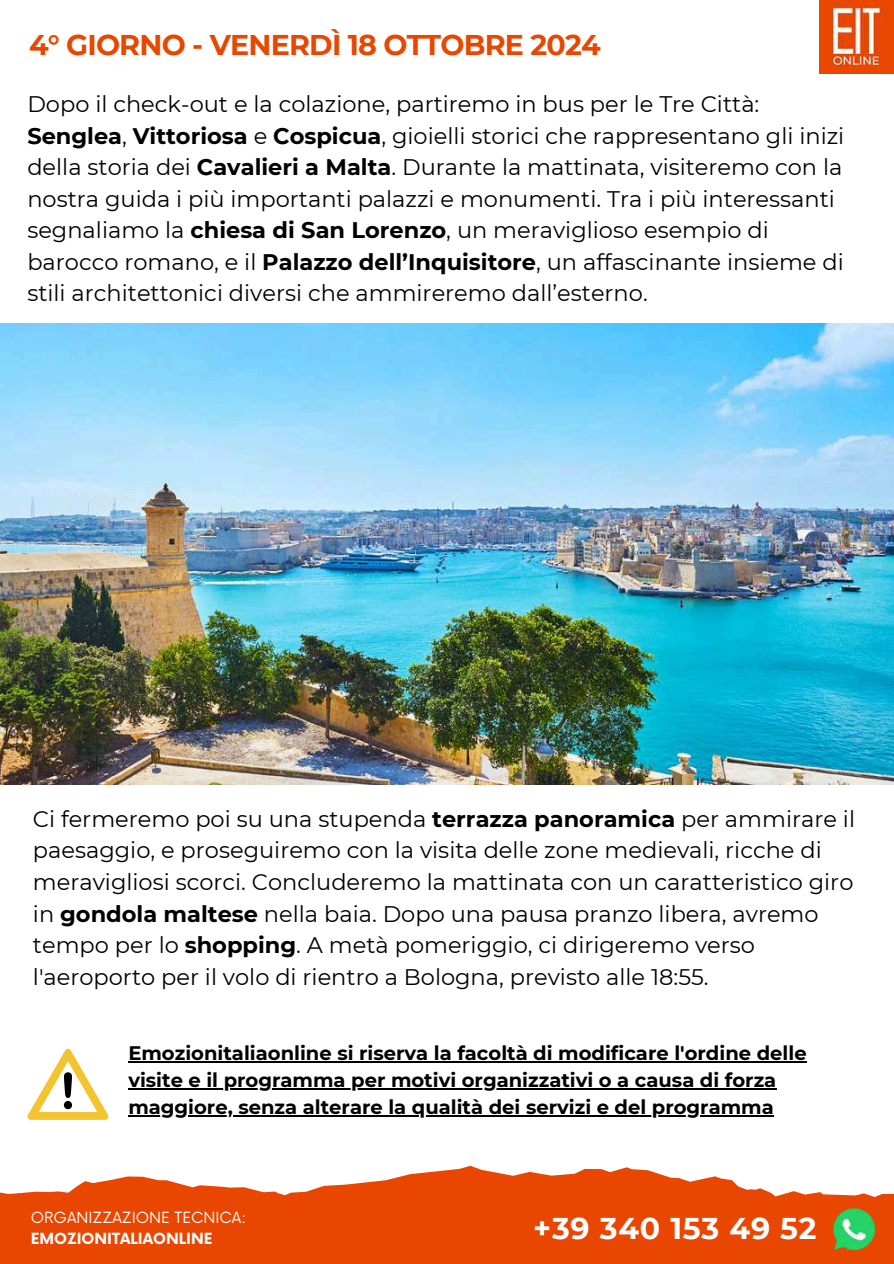
<style>
.page{position:relative;width:894px;height:1264px;background:#fff}
.page>*{position:absolute;margin:0;border:0;box-sizing:border-box;transform-origin:0 0}
.t1{font:700 30px "Montserrat";letter-spacing:.025em;color:#fff}
.t2{font:700 28.5px "Montserrat";letter-spacing:-.03em;color:#e84700}
.t3{font:22.5px/31.5px "Montserrat";color:#000}
.t4{font:700 19.5px/27px "Montserrat";color:#000}
.t5{font:15px "Now";color:#fff}
.t6{font:700 15px "Now";color:#fff}
.s1{font-weight:700}
</style>
<div class="page">
<svg style="left:0;top:1165px;width:893px;height:98px;fill:#e84601"></svg>
<img style="left:0;top:323px;width:893px;height:461px">
<svg style="left:27px;top:1048px;width:81px;height:71px"></svg>
<hr style="left:128px;top:1060px;width:678px;height:2px;background:#000">
<hr style="left:128px;top:1088px;width:648px;height:1px;background:#000">
<hr style="left:128px;top:1115px;width:645px;height:1px;background:#000">
<img style="left:819px;top:0;width:73px;height:73px">
<img style="left:832px;top:1207px;width:42px;height:42px">
<p class="t2" style="left:29px;top:27px;width:573px">4° GIORNO - VENERDÌ 18 OTTOBRE 2024</p>
<p class="t3" style="left:27px;top:88px;width:818px">Dopo il check-out e la colazione, partiremo in bus per le Tre Città:<br><span class="s1">Senglea</span>, <span class="s1">Vittoriosa</span> e <span class="s1">Cospicua</span>, gioielli storici che rappresentano gli inizi della storia dei <span class="s1">Cavalieri a Malta</span>. Durante la mattinata, visiteremo con la nostra guida i più importanti palazzi e monumenti. Tra i più interessanti segnaliamo la <span class="s1">chiesa di San Lorenzo</span>, un meraviglioso esempio di barocco romano, e il <span class="s1">Palazzo dell’Inquisitore</span>, un affascinante insieme di stili architettonici diversi che ammireremo dall’esterno.</p>
<p class="t3" style="left:33px;top:803px;width:823px">Ci fermeremo poi su una stupenda <span class="s1">terrazza panoramica</span> per ammirare il paesaggio, e proseguiremo con la visita delle zone medievali, ricche di meravigliosi scorci. Concluderemo la mattinata con un caratteristico giro in <span class="s1">gondola maltese</span> nella baia. Dopo una pausa pranzo libera, avremo tempo per lo <span class="s1">shopping</span>. A metà pomeriggio, ci dirigeremo verso l'aeroporto per il volo di rientro a Bologna, previsto alle 18:55.</p>
<p class="t4" style="left:128px;top:1039px;width:679px">Emozionitaliaonline si riserva la facoltà di modificare l'ordine delle visite e il programma per motivi organizzativi o a causa di forza maggiore, senza alterare la qualità dei servizi e del programma</p>
<p class="t5" style="left:31px;top:1209px;width:217px">ORGANIZZAZIONE TECNICA:</p>
<p class="t6" style="left:31px;top:1229px;width:183px">EMOZIONITALIAONLINE</p>
<h1 class="t1" style="left:533px;top:1209px;width:285px">+39 340 153 49 52</h1>
</div>
